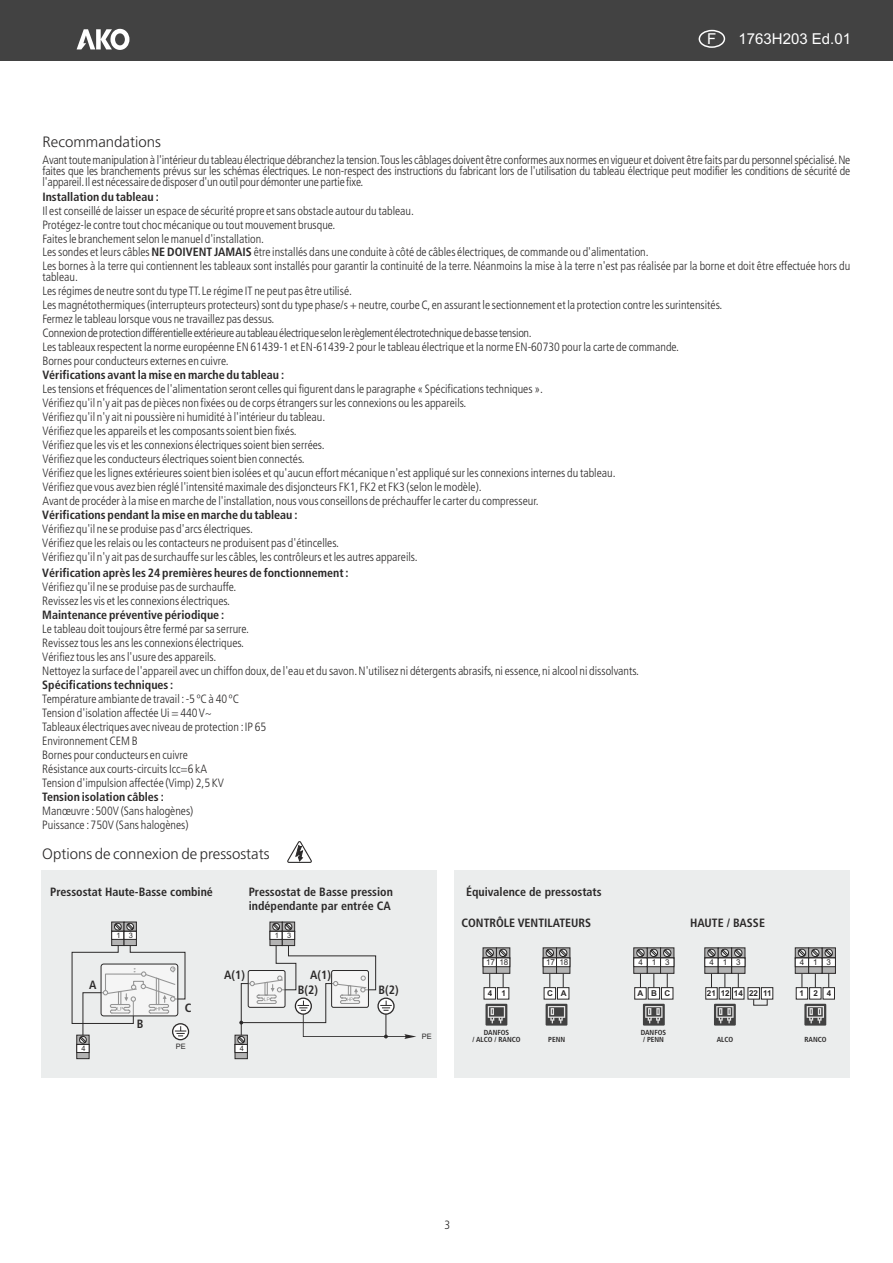
<style>
.page{position:relative;width:893px;height:1263px;background:#fff}
.page>*{position:absolute;margin:0;border:0;box-sizing:border-box;transform-origin:0 0}
.t1{font:300 15px "Frutiger 45";color:#2b2929}
.t2{font:15px "Arial";color:#fff}
.t3{font:300 condensed 12px/14px "Frutiger 47";color:#2b2929}
.t4{font:700 condensed 12px/14.2px "Frutiger 67";color:#2b2929}
.t5{font:700 8.1px "Arial";color:#2b2929}
.t6{font:8.1px "Arial";letter-spacing:1.095em;color:#2b2929}
.t7{font:7.5px "Arial";color:#2b2929}
.t8{font:700 condensed 7.35px/6.9px "Frutiger 67";color:#2b2929;text-align:center}
.s1{font-family:"Frutiger 67";font-weight:700}
</style>
<div class="page">
<svg style="left:287px;top:841px;width:25px;height:22px"></svg>
<div style="left:454px;top:870px;width:396px;height:207px;background:#ebeded"></div>
<div style="left:42px;top:870px;width:395px;height:207px;background:#ebeded"></div>
<svg style="left:172px;top:1023px;width:17px;height:17px"></svg>
<svg style="left:71px;top:921px;width:115px;height:138px"></svg>
<div style="left:101px;top:963px;width:77px;height:53px;border:1px solid #2b2929;border-radius:3px"></div>
<svg style="left:234px;top:921px;width:182px;height:138px"></svg>
<svg style="left:485px;top:1004px;width:22px;height:21px"></svg>
<svg style="left:488px;top:1006px;width:17px;height:17px"></svg>
<svg style="left:546px;top:1004px;width:21px;height:21px"></svg>
<svg style="left:548px;top:1006px;width:17px;height:17px"></svg>
<div style="left:753px;top:999px;width:15px;height:6px;border:1px solid #2b2929"></div>
<div style="left:714px;top:1004px;width:22px;height:21px;background:#424242"></div>
<svg style="left:716px;top:1006px;width:18px;height:17px"></svg>
<svg style="left:804px;top:1004px;width:22px;height:21px"></svg>
<svg style="left:807px;top:1006px;width:17px;height:17px"></svg>
<svg style="left:643px;top:1004px;width:22px;height:21px"></svg>
<svg style="left:645px;top:1006px;width:17px;height:17px"></svg>
<svg style="left:482px;top:947px;width:29px;height:53px"></svg>
<svg style="left:542px;top:947px;width:29px;height:53px"></svg>
<svg style="left:704px;top:947px;width:70px;height:53px"></svg>
<svg style="left:633px;top:947px;width:42px;height:53px"></svg>
<svg style="left:794px;top:947px;width:42px;height:53px"></svg>
<div style="left:0;top:0;width:893px;height:60px;background:#424242"></div>
<svg style="left:77px;top:29px;width:52px;height:21px"></svg>
<div style="left:698px;top:30px;width:27px;height:18px;border:1px solid #fff;border-radius:50%"></div>
<p class="t2" style="left:707px;top:33px;width:11px">F</p>
<p class="t2" style="left:738px;top:33px;width:114px">1763H203 Ed.01</p>
<p class="t1" style="left:43px;top:135px;width:120px">Recommandations</p>
<p class="t3" style="left:42px;top:155px;width:809px;line-height:11.1px;text-align:justify">Avanttoutemanipulation à l'intérieur du tableau électrique débranchezla tension.Touslescâblages doivent être conformes aux normes en vigueur et doivent être faits par du personnelspécialisé.Ne faites que les branchements prévus sur les schémas électriques. Le non-respect des instructions du fabricant lors de l'utilisation du tableau électrique peut modifier les conditions de sécurité de l'appareil.Il est nécessaire de disposer d'un outil pour démonter une partie fixe.</p>
<p class="t4" style="left:42px;top:190px;width:118px">Installation du tableau :</p>
<p class="t3" style="left:42px;top:204px;width:809px">Il est conseillé de laisser un espace de sécurité propre et sans obstacle autour du tableau.<br>Protégez-le contre tout choc mécanique ou tout mouvement brusque.<br>Faites le branchement selon le manuel d'installation.<br>Les sondes et leurs câbles <span class="s1">NE DOIVENT JAMAIS</span> être installés dans une conduite à côté de câbles électriques,de commande ou d'alimentation.<br>Les bornes à la terre qui contiennent les tableaux sont installés pour garantir la continuité de la terre. Néanmoins la mise à la terre n'est pas réalisée par la borne et doit être effectuée hors du</p>
<p class="t3" style="left:42px;top:271px;width:681px">tableau.<br>Les régimes de neutre sont du type TT.Le régime IT ne peut pas être utilisé.<br>Les magnétothermiques (interrupteurs protecteurs) sont du type phase/s + neutre,courbe C,en assurant le sectionnement et la protection contre les surintensités.<br>Fermez le tableau lorsque vous ne travaillez pas dessus.<br>Connexiondeprotectiondifférentielleextérieureautableauélectriqueselonlerèglementélectrotechniquedebassetension.<br>Les tableaux respectent la norme européenne EN 61439-1 et EN-61439-2 pour le tableau électrique et la norme EN-60730 pour la carte de commande.<br>Bornes pour conducteurs externes en cuivre.</p>
<p class="t4" style="left:42px;top:369px;width:243px">Vérifications avant la mise en marche du tableau :</p>
<p class="t3" style="left:42px;top:383px;width:575px">Les tensions et fréquences de l'alimentation seront celles qui figurent dans le paragraphe « Spécifications techniques ».<br>Vérifiez qu'il n'y ait pas de pièces non fixées ou de corps étrangers sur les connexions ou les appareils.<br>Vérifiez qu'il n'y ait ni poussière ni humidité à l'intérieur du tableau.<br>Vérifiez que les appareils et les composants soient bien fixés.<br>Vérifiez que les vis et les connexions électriques soient bien serrées.<br>Vérifiez que les conducteurs électriques soient bien connectés.<br>Vérifiez que les lignes extérieures soient bien isolées et qu'aucun effort mécanique n'est appliqué sur les connexions internes du tableau.<br>Vérifiez que vous avez bien réglé l'intensité maximale des disjoncteurs FK1,FK2 et FK3 (selon le modèle).<br>Avant de procéder à la mise en marche de l'installation,nous vous conseillons de préchauffer le carter du compresseur.</p>
<p class="t4" style="left:42px;top:509px;width:257px">Vérifications pendant la mise en marche du tableau :</p>
<p class="t3" style="left:42px;top:523px;width:377px">Vérifiez qu'il ne se produise pas d'arcs électriques.<br>Vérifiez que les relais ou les contacteurs ne produisent pas d'étincelles.<br>Vérifiez qu'il n'y ait pas de surchauffe sur les câbles,les contrôleurs et les autres appareils.</p>
<p class="t4" style="left:42px;top:566px;width:308px">Vérification après les 24 premières heures de fonctionnement :</p>
<p class="t3" style="left:42px;top:580px;width:196px">Vérifiez qu'il ne se produise pas de surchauffe.<br>Revissez les vis et les connexions électriques.</p>
<p class="t4" style="left:42px;top:609px;width:183px">Maintenance préventive périodique :</p>
<p class="t3" style="left:42px;top:623px;width:598px">Le tableau doit toujours être fermé par sa serrure.<br>Revissez tous les ans les connexions électriques.<br>Vérifiez tous les ans l'usure des appareils.<br>Nettoyez la surface de l'appareil avec un chiffon doux,de l'eau et du savon.N'utilisez ni détergents abrasifs,ni essence,ni alcool ni dissolvants.</p>
<p class="t4" style="left:42px;top:679px;width:133px">Spécifications techniques :</p>
<p class="t3" style="left:42px;top:693px;width:226px">Température ambiante de travail :-5 ºC à 40 ºC Tension d'isolation affectée Ui = 440 V~<br>Tableaux électriques avec niveau de protection :IP 65<br>Environnement CEM B<br>Bornes pour conducteurs en cuivre<br>Résistance aux courts-circuits Icc=6 kA<br>Tension d'impulsion affectée (Vimp) 2,5 KV</p>
<p class="t4" style="left:42px;top:791px;width:123px">Tension isolation câbles :</p>
<p class="t3" style="left:42px;top:805px;width:153px">Manœuvre :500V (Sans halogènes)<br>Puissance :750V (Sans halogènes)</p>
<p class="t1" style="left:42px;top:848px;width:229px">Options de connexion de pressostats</p>
<p class="t4" style="left:249px;top:885px;width:146px">Pressostat de Basse pression indépendante par entrée CA</p>
<p class="t4" style="left:466px;top:885px;width:137px">Équivalence de pressostats</p>
<p class="t4" style="left:461px;top:917px;width:131px">CONTRÔLE VENTILATEURS</p>
<p class="t4" style="left:690px;top:917px;width:76px">HAUTE / BASSE</p>
<p class="t4" style="left:50px;top:885px;width:164px">Pressostat Haute-Basse combiné</p>
<p class="t7" style="left:116px;top:932px;width:6px">1</p>
<p class="t7" style="left:129px;top:932px;width:6px">3</p>
<p class="t7" style="left:275px;top:932px;width:6px">1</p>
<p class="t7" style="left:287px;top:932px;width:6px">3</p>
<p class="t4" style="left:89px;top:979px;width:9px">A</p>
<p class="t4" style="left:137px;top:1018px;width:8px">B</p>
<p class="t4" style="left:185px;top:1001px;width:8px">C</p>
<p class="t7" style="left:82px;top:1046px;width:6px">4</p>
<p class="t7" style="left:176px;top:1044px;width:11px">PE</p>
<p class="t4" style="left:224px;top:968px;width:22px">A(1)</p>
<p class="t4" style="left:298px;top:968px;width:34px;line-height:14.9px;text-indent:12px">A(1)<br>B(2)</p>
<p class="t7" style="left:240px;top:1046px;width:6px">4</p>
<p class="t4" style="left:379px;top:983px;width:22px">B(2)</p>
<p class="t7" style="left:422px;top:1034px;width:11px">PE</p>
<p class="t6" style="left:486px;top:959px;width:24px">17 18</p>
<p class="t6" style="left:546px;top:959px;width:24px">17 18</p>
<p class="t6" style="left:638px;top:959px;width:33px">413</p>
<p class="t6" style="left:709px;top:959px;width:33px">413</p>
<p class="t6" style="left:800px;top:959px;width:33px">413</p>
<p class="t5" style="left:488px;top:990px;width:20px">4 1</p>
<p class="t5" style="left:547px;top:990px;width:21px">C A</p>
<p class="t5" style="left:637px;top:990px;width:34px">ABC</p>
<p class="t5" style="left:707px;top:990px;width:66px">21 12 14 22 11</p>
<p class="t5" style="left:800px;top:990px;width:20px">1 2</p>
<p class="t5" style="left:827px;top:990px;width:6px">4</p>
<p class="t8" style="left:473px;top:1030px;width:49px">DANFOS<br>/ ALCO / RANCO</p>
<p class="t8" style="left:548px;top:1037px;width:18px">PENN</p>
<p class="t8" style="left:717px;top:1037px;width:18px">ALCO</p>
<p class="t8" style="left:804px;top:1037px;width:24px">RANCO</p>
<p class="t8" style="left:641px;top:1030px;width:27px">DANFOS / PENN</p>
<p class="t3" style="left:445px;top:1219px;width:7px">3</p>
</div>
